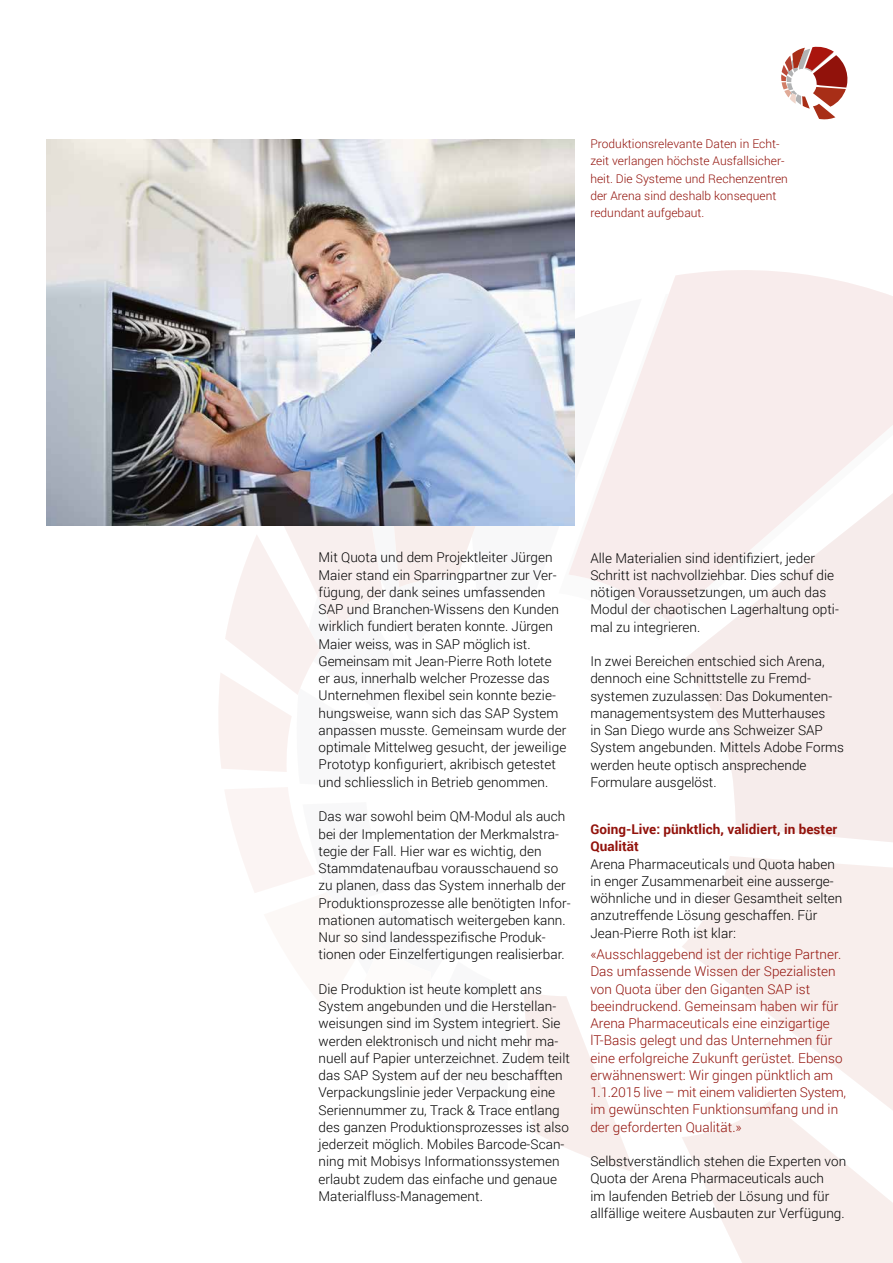
<style>
.page{position:relative;width:893px;height:1263px;background:#fff}
.page>*{position:absolute;margin:0;border:0;box-sizing:border-box;transform-origin:0 0}
.t1{font:300 13.5px/17.2px "Roboto";letter-spacing:.005em;color:#000}
.t2{font:300 13.5px/17.2px "Roboto";letter-spacing:.005em;color:#92120b}
.t3{font:700 13.5px/17.2px "Roboto";letter-spacing:.005em;color:#92120b}
.t4{font:300 12px/17.2px "Roboto";letter-spacing:.005em;color:#92120b}
</style>
<div class="page">
<svg style="left:218px;top:525px;width:291px;height:368px"></svg>
<svg style="left:524px;top:991px;width:110px;height:181px"></svg>
<svg style="left:682px;top:865px;width:211px;height:236px;fill:#f8eeec"></svg>
<svg style="left:683px;top:621px;width:210px;height:244px;fill:#f6eceb"></svg>
<svg style="left:568px;top:270px;width:325px;height:351px;fill:#f8ecec"></svg>
<svg style="left:682px;top:1101px;width:211px;height:162px"></svg>
<svg style="left:781px;top:47px;width:66px;height:72px"></svg>
<img style="left:47px;top:139px;width:527px;height:386px">
<p class="t4" style="left:590px;top:135px;width:199px">Produktionsrelevante Daten in Echt&shy;zeit verlangen höchste Ausfallsicher&shy;heit. Die Systeme und Rechenzentren der Arena sind deshalb konsequent redundant aufgebaut.</p>
<p class="t1" style="left:319px;top:548px;width:249px">Mit Quota und dem Projektleiter Jürgen Maier stand ein Sparringpartner zur Ver&shy;fügung, der dank seines umfassenden SAP und Branchen-Wissens den Kunden wirklich fundiert beraten konnte. Jürgen Maier weiss, was in SAP möglich ist.<br>Gemeinsam mit Jean-Pierre Roth lotete er aus, innerhalb welcher Prozesse das Unternehmen flexibel sein konnte bezie&shy;hungsweise, wann sich das SAP System anpassen musste. Gemeinsam wurde der optimale Mittelweg gesucht, der jeweilige Prototyp konfiguriert, akribisch getestet und schliesslich in Betrieb genommen.</p>
<p class="t1" style="left:319px;top:807px;width:253px">Das war sowohl beim QM-Modul als auch bei der Implementation der Merkmalstra&shy;tegie der Fall. Hier war es wichtig, den Stammdatenaufbau vorausschauend so zu planen, dass das System innerhalb der Produktionsprozesse alle benötigten Infor&shy;mationen automatisch weitergeben kann.<br>Nur so sind landesspezifische Produk&shy;tionen oder Einzelfertigungen realisierbar.</p>
<p class="t1" style="left:319px;top:980px;width:253px">Die Produktion ist heute komplett ans System angebunden und die Herstellan&shy;weisungen sind im System integriert. Sie werden elektronisch und nicht mehr ma&shy;nuell auf Papier unterzeichnet. Zudem teilt das SAP System auf der neu beschafften Verpackungslinie jeder Verpackung eine Seriennummer zu, Track &amp; Trace entlang des ganzen Produktionsprozesses ist also jederzeit möglich. Mobiles Barcode-Scan&shy;ning mit Mobisys Informationssystemen erlaubt zudem das einfache und genaue Materialfluss-Management.</p>
<p class="t1" style="left:590px;top:549px;width:250px">Alle Materialien sind identifiziert, jeder Schritt ist nachvollziehbar. Dies schuf die nötigen Voraussetzungen, um auch das Modul der chaotischen Lagerhaltung opti&shy;mal zu integrieren.</p>
<p class="t1" style="left:590px;top:652px;width:255px">In zwei Bereichen entschied sich Arena, dennoch eine Schnittstelle zu Fremd&shy;systemen zuzulassen: Das Dokumenten&shy;managementsystem des Mutterhauses<br>in San Diego wurde ans Schweizer SAP System angebunden. Mittels Adobe Forms werden heute optisch ansprechende Formulare ausgelöst.</p>
<p class="t3" style="left:590px;top:820px;width:248px">Going-Live: pünktlich, validiert, in bester<br>Qualität</p>
<p class="t1" style="left:590px;top:855px;width:254px">Arena Pharmaceuticals und Quota haben in enger Zusammenarbeit eine ausserge&shy;wöhnliche und in dieser Gesamtheit selten anzutreffende Lösung geschaffen. Für Jean-Pierre Roth ist klar:</p>
<p class="t2" style="left:590px;top:945px;width:257px">«Ausschlaggebend ist der richtige Partner.<br>Das umfassende Wissen der Spezialisten von Quota über den Giganten SAP ist beeindruckend. Gemeinsam haben wir für Arena Pharmaceuticals eine einzigartige lT-Basis gelegt und das Unternehmen für eine erfolgreiche Zukunft gerüstet. Ebenso erwähnenswert: Wir gingen pünktlich am 1.1.2015 live – mit einem validierten System, im gewünschten Funktionsumfang und in der geforderten Qualität.»</p>
<p class="t1" style="left:590px;top:1152px;width:257px">Selbstverständlich stehen die Experten von Quota der Arena Pharmaceuticals auch<br>im laufenden Betrieb der Lösung und für allfällige weitere Ausbauten zur Verfügung.</p>
</div>
